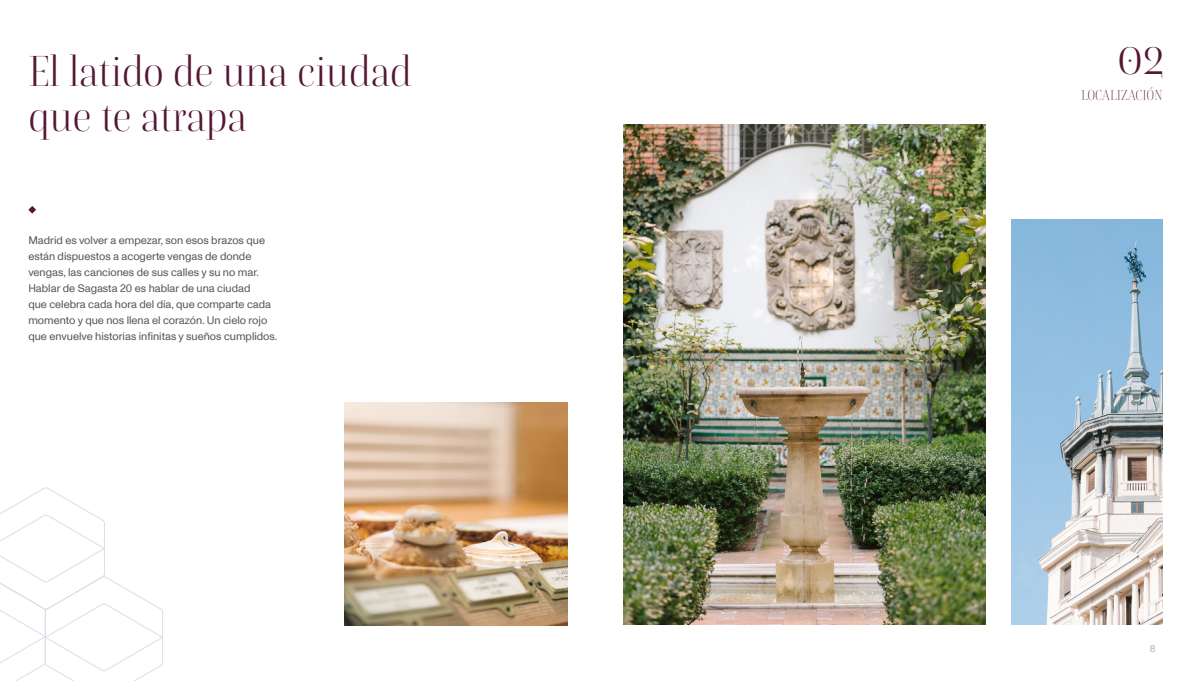
<style>
.page{position:relative;width:1191px;height:681px;background:#fff}
.page>*{position:absolute;margin:0;border:0;box-sizing:border-box;transform-origin:0 0}
.t1{font:48px "Boska";color:#541733}
.t2{font:42px/45px "Boska";color:#541733}
.t3{font:300 14px "Boska";color:#541733}
.t4{font:11px/16px "Monument Grotesk";color:#575756}
.t5{font:10px "Monument Grotesk";color:#c2aab4}
</style>
<div class="page">
<svg style="left:28px;top:206px;width:8px;height:8px"></svg>
<img style="left:344px;top:403px;width:223px;height:222px">
<img style="left:1011px;top:220px;width:151px;height:404px">
<img style="left:624px;top:125px;width:362px;height:499px">
<svg style="left:0;top:487px;width:163px;height:193px"></svg>
<h2 class="t2" style="left:28px;top:48px;width:385px">El latido de una ciudad que te atrapa</h2>
<p class="t4" style="left:28px;top:232px;width:250px">Madrid es volver a empezar, son esos brazos que están dispuestos a acogerte vengas de donde vengas, las canciones de sus calles y su no mar.<br>Hablar de Sagasta 20 es hablar de una ciudad<br>que celebra cada hora del día, que comparte cada momento y que nos llena el corazón. Un cielo rojo que envuelve historias infinitas y sueños cumplidos.</p>
<h1 class="t1" style="left:1117px;top:28px;width:48px">02</h1>
<p class="t3" style="left:1081px;top:87px;width:83px">LOCALIZACIÓN</p>
<p class="t5" style="left:1149px;top:641px;width:7px">8</p>
</div>
